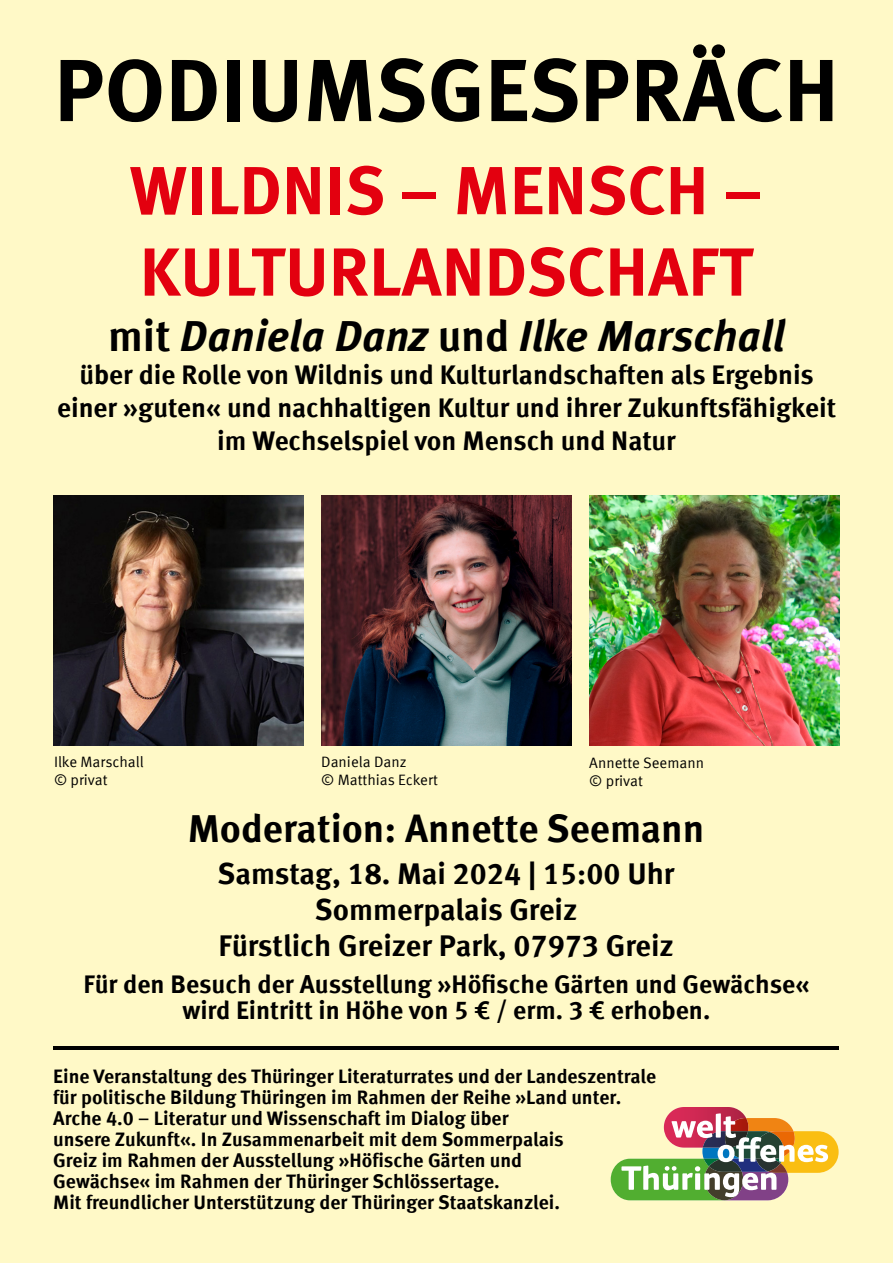
<style>
.page{position:relative;width:893px;height:1263px;background:#fff9c7}
.page>*{position:absolute;margin:0;border:0;box-sizing:border-box;transform-origin:0 0}
.t1{font:700 87.9px "Meta Offc Pro";color:#000}
.t2{font:700 67.8px/81.4px "Meta Offc Pro";color:#e3000f}
.t3{font:italic 700 43.5px "Meta Offc Pro";letter-spacing:-.005em;color:#000}
.t4{font:700 39px "Meta Offc Pro";color:#000}
.t5{font:700 30px/36px "Meta Offc Pro";color:#000;text-align:center}
.t6{font:700 27px/33px "Meta Offc Pro";letter-spacing:-.005em;color:#000;text-align:center}
.t7{font:700 25.5px/25.5px "Meta Offc Pro";color:#000;text-align:center}
.t8{font:700 19.5px/21px "Meta Offc Pro";color:#000}
.t9{font:15px/18px "Meta Offc Pro Norm";color:#000}
.s1{font-style:normal}
</style>
<div class="page">
<hr style="left:53px;top:1046px;width:786px;height:3px;background:#000">
<img style="left:53px;top:496px;width:250px;height:249px">
<img style="left:321px;top:496px;width:250px;height:249px">
<img style="left:589px;top:496px;width:250px;height:249px">
<svg style="left:611px;top:1107px;width:228px;height:93px"></svg>
<h1 class="t1" style="left:54px;top:22px;width:786px">PODIUMSGESPRÄCH</h1>
<h2 class="t2" style="left:130px;top:146px;width:635px">WILDNIS – MENSCH –<br>KULTURLANDSCHAFT</h2>
<h3 class="t3" style="left:108px;top:302px;width:678px"><span class="s1">mit</span> Daniela Danz <span class="s1">und</span> Ilke Marschall</h3>
<h3 class="t6" style="left:57px;top:356px;width:781px">über die Rolle von Wildnis und Kulturlandschaften als Ergebnis einer »guten« und nachhaltigen Kultur und ihrer Zukunftsfähigkeit im Wechselspiel von Mensch und Natur</h3>
<p class="t9" style="left:54px;top:752px;width:91px">Ilke Marschall © privat</p>
<p class="t9" style="left:321px;top:752px;width:118px">Daniela Danz<br>© Matthias Eckert</p>
<p class="t9" style="left:589px;top:753px;width:116px">Annette Seemann © privat</p>
<h3 class="t4" style="left:188px;top:798px;width:518px">Moderation: Annette Seemann</h3>
<h3 class="t5" style="left:218px;top:854px;width:459px">Samstag, 18. Mai 2024 | 15:00 Uhr<br>Sommerpalais Greiz<br>Fürstlich Greizer Park, 07973 Greiz</h3>
<h3 class="t7" style="left:84px;top:970px;width:727px">Für den Besuch der Ausstellung »Höfische Gärten und Gewächse« wird Eintritt in Höhe von 5 € / erm. 3 € erhoben.</h3>
<p class="t8" style="left:53px;top:1064px;width:604px">Eine Veranstaltung des Thüringer Literaturrates und der Landeszentrale für politische Bildung Thüringen im Rahmen der Reihe »Land unter.<br>Arche 4.0 – Literatur und Wissenschaft im Dialog über<br>unsere Zukunft«. In Zusammenarbeit mit dem Sommerpalais<br>Greiz im Rahmen der Ausstellung »Höfische Gärten und<br>Gewächse« im Rahmen der Thüringer Schlössertage.<br>Mit freundlicher Unterstützung der Thüringer Staatskanzlei.</p>
</div>
